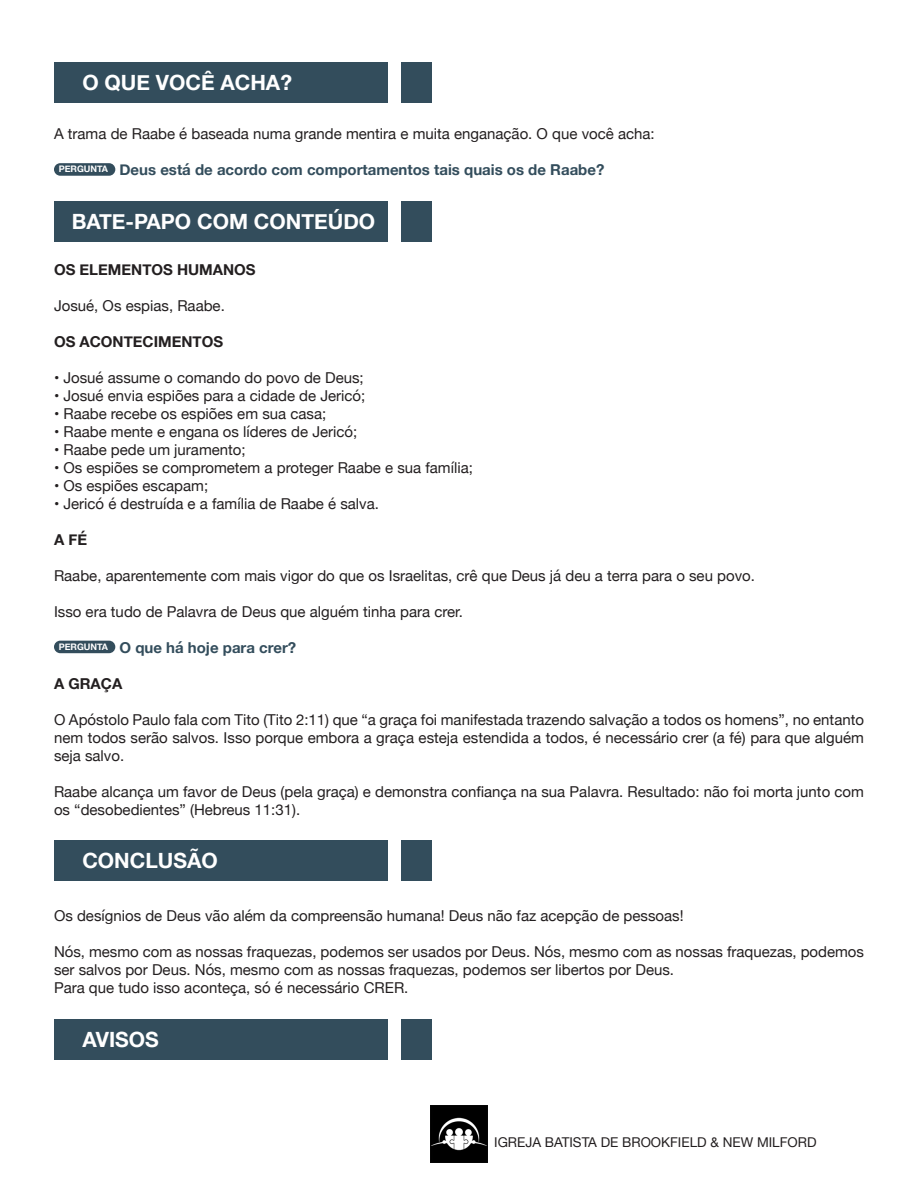
<style>
.page{position:relative;width:918px;height:1188px;background:#fff}
.page>*{position:absolute;margin:0;border:0;box-sizing:border-box;transform-origin:0 0}
.t1{font:700 21px "Helvetica Neue";color:#fff}
.t2{font:15px/18px "Helvetica Neue";color:#231f20}
.t3{font:700 15px "Helvetica Neue";color:#334d5c}
.Topic{font:700 15px "Helvetica Neue";color:#231f20}
.t4{font:13.5px "Helvetica Neue";color:#231f20}
.t5{font:700 9px "Helvetica Neue";color:#fff}
</style>
<div class="page">
<img style="left:431px;top:1106px;width:56px;height:56px">
<div style="left:54px;top:163px;width:61px;height:13px;background:#334d5c;border-radius:6px"></div>
<div style="left:54px;top:201px;width:378px;height:40px;background:#334d5c"></div>
<div style="left:388px;top:196px;width:12px;height:50px;background:#fff"></div>
<div style="left:54px;top:641px;width:61px;height:12px;background:#334d5c;border-radius:6px"></div>
<div style="left:54px;top:840px;width:378px;height:41px;background:#334d5c"></div>
<div style="left:388px;top:836px;width:12px;height:49px;background:#fff"></div>
<div style="left:54px;top:1019px;width:378px;height:40px;background:#334d5c"></div>
<div style="left:388px;top:1014px;width:12px;height:50px;background:#fff"></div>
<div style="left:54px;top:62px;width:378px;height:40px;background:#334d5c"></div>
<div style="left:388px;top:57px;width:12px;height:50px;background:#fff"></div>
<p class="t1" style="left:82px;top:66px;width:211px">O QUE VOCÊ ACHA?</p>
<p class="t2" style="left:54px;top:126px;width:602px">A trama de Raabe é baseada numa grande mentira e muita enganação. O que você acha:</p>
<p class="t5" style="left:59px;top:162px;width:51px">PERGUNTA</p>
<p class="t3" style="left:120px;top:158px;width:486px">Deus está de acordo com comportamentos tais quais os de Raabe?</p>
<p class="t1" style="left:72px;top:205px;width:305px">BATE-PAPO COM CONTEÚDO</p>
<p class="Topic" style="left:54px;top:258px;width:203px">OS ELEMENTOS HUMANOS</p>
<p class="t2" style="left:54px;top:297px;width:172px">Josué, Os espias, Raabe.</p>
<p class="Topic" style="left:54px;top:330px;width:171px">OS ACONTECIMENTOS</p>
<p class="t2" style="left:54px;top:369px;width:311px">• Josué assume o comando do povo de Deus;</p>
<p class="t2" style="left:54px;top:387px;width:313px">• Josué envia espiões para a cidade de Jericó;</p>
<p class="t2" style="left:54px;top:405px;width:274px">• Raabe recebe os espiões em sua casa;</p>
<p class="t2" style="left:54px;top:423px;width:305px">• Raabe mente e engana os líderes de Jericó;</p>
<p class="t2" style="left:54px;top:441px;width:193px">• Raabe pede um juramento;</p>
<p class="t2" style="left:54px;top:459px;width:420px">• Os espiões se comprometem a proteger Raabe e sua família;</p>
<p class="t2" style="left:54px;top:477px;width:156px">• Os espiões escapam;</p>
<p class="t2" style="left:54px;top:495px;width:327px">• Jericó é destruída e a família de Raabe é salva.</p>
<p class="Topic" style="left:54px;top:528px;width:35px">A FÉ</p>
<p class="t2" style="left:54px;top:567px;width:702px">Raabe, aparentemente com mais vigor do que os Israelitas, crê que Deus já deu a terra para o seu povo.</p>
<p class="t2" style="left:54px;top:603px;width:410px">Isso era tudo de Palavra de Deus que alguém tinha para crer.</p>
<p class="t5" style="left:59px;top:639px;width:51px">PERGUNTA</p>
<p class="t3" style="left:120px;top:636px;width:178px">O que há hoje para crer?</p>
<p class="Topic" style="left:54px;top:672px;width:70px">A GRAÇA</p>
<p class="t2" style="left:54px;top:711px;width:812px;text-align:justify">O Apóstolo Paulo fala com Tito (Tito 2:11) que “a graça foi manifestada trazendo salvação a todos os homens”, no entanto nem todos serão salvos. Isso porque embora a graça esteja estendida a todos, é necessário crer (a fé) para que alguém seja salvo.</p>
<p class="t2" style="left:54px;top:783px;width:811px">Raabe alcança um favor de Deus (pela graça) e demonstra confiança na sua Palavra. Resultado: não foi morta junto com os “desobedientes” (Hebreus 11:31).</p>
<p class="t1" style="left:82px;top:844px;width:137px">CONCLUSÃO</p>
<p class="t2" style="left:54px;top:908px;width:631px">Os desígnios de Deus vão além da compreensão humana! Deus não faz acepção de pessoas!</p>
<p class="t2" style="left:54px;top:944px;width:812px">Nós, mesmo com as nossas fraquezas, podemos ser usados por Deus. Nós, mesmo com as nossas fraquezas, podemos ser salvos por Deus. Nós, mesmo com as nossas fraquezas, podemos ser libertos por Deus.</p>
<p class="t2" style="left:54px;top:980px;width:356px">Para que tudo isso aconteça, só é necessário CRER.</p>
<p class="t1" style="left:82px;top:1023px;width:78px">AVISOS</p>
<p class="t4" style="left:494px;top:1132px;width:324px">IGREJA BATISTA DE BROOKFIELD &amp; NEW MILFORD</p>
</div>
